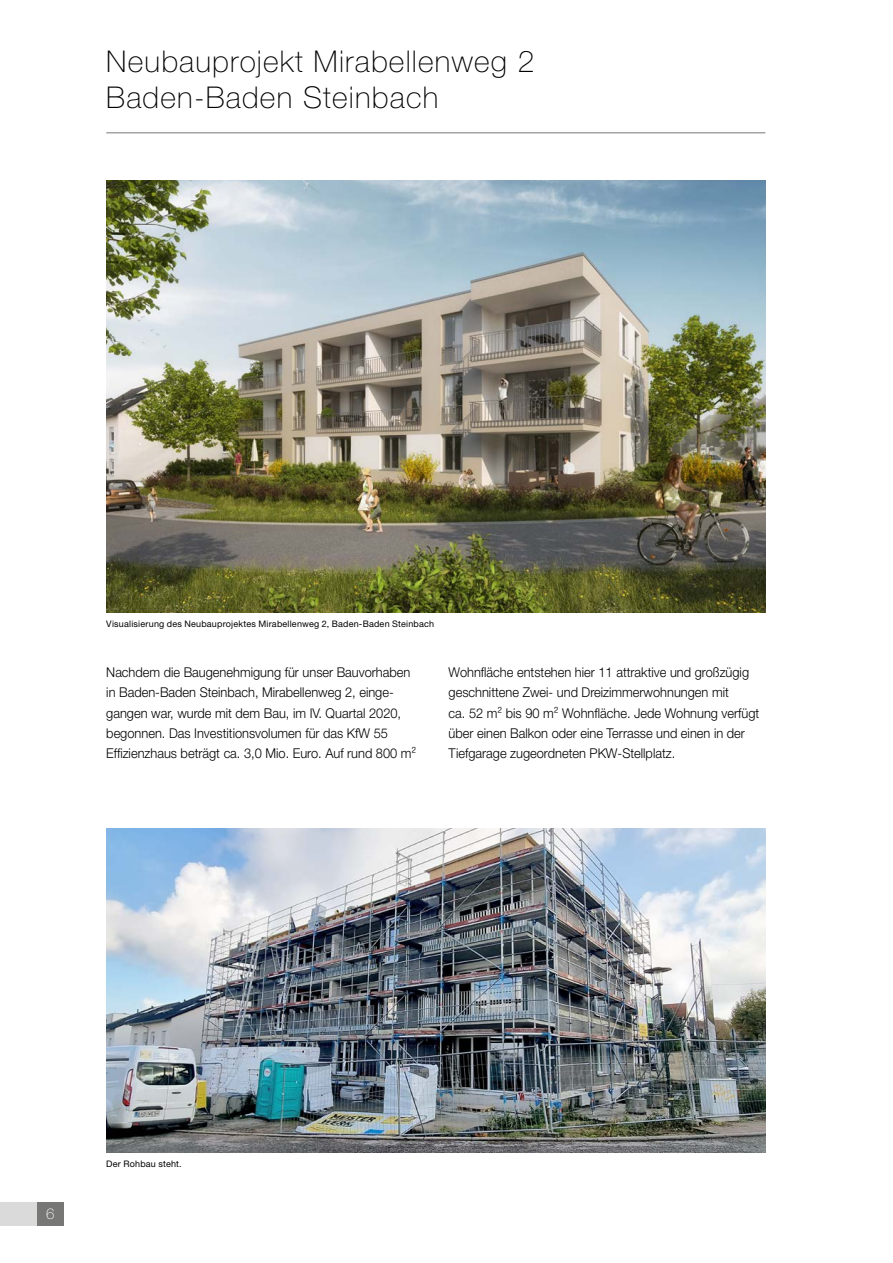
<style>
.page{position:relative;width:893px;height:1263px;background:#fff}
.page>*{position:absolute;margin:0;border:0;box-sizing:border-box;transform-origin:0 0}
.t1{font:100 30px/36px "Helvetica Neue LT Pro";letter-spacing:.04em;color:#000}
.t2{font:100 15px "Helvetica Neue LT Pro";color:#fff}
.t3{font:300 13.5px/20.2px "Helvetica Neue LT Pro";color:#000;scale:.95 1}
.t4{font:9px "Helvetica Neue LT Pro";letter-spacing:.02em;color:#000}
</style>
<div class="page">
<img style="left:106px;top:180px;width:660px;height:432px">
<img style="left:106px;top:828px;width:660px;height:324px">
<hr style="left:106px;top:132px;width:659px;height:1px;background:#777776">
<div style="left:37px;top:1202px;width:27px;height:24px;background:#777776"></div>
<div style="left:0;top:1202px;width:37px;height:24px;background:#dadada"></div>
<h1 class="t1" style="left:106px;top:43px;width:430px">Neubauprojekt Mirabellenweg 2<br>Baden-Baden Steinbach</h1>
<p class="t4" style="left:106px;top:618px;width:329px">Visualisierung des Neubauprojektes Mirabellenweg 2, Baden-Baden Steinbach</p>
<p class="t3" style="left:106px;top:662px;width:328px">Nachdem die Baugenehmigung für unser Bauvorhaben in Baden-Baden Steinbach, Mirabellenweg 2, einge&shy;gangen war, wurde mit dem Bau, im IV. Quartal 2020, begonnen. Das Investitionsvolumen für das KfW 55<br>Effizienzhaus beträgt ca. 3,0 Mio. Euro. Auf rund 800 m²</p>
<p class="t3" style="left:449px;top:662px;width:329px">Wohnfläche entstehen hier 11 attraktive und großzügig geschnittene Zwei- und Dreizimmerwohnungen mit<br>ca. 52 m² bis 90 m² Wohnfläche. Jede Wohnung verfügt über einen Balkon oder eine Terrasse und einen in der Tiefgarage zugeordneten PKW-Stellplatz.</p>
<p class="t2" style="left:46px;top:1205px;width:10px">6</p>
<p class="t4" style="left:106px;top:1158px;width:77px">Der Rohbau steht.</p>
</div>
